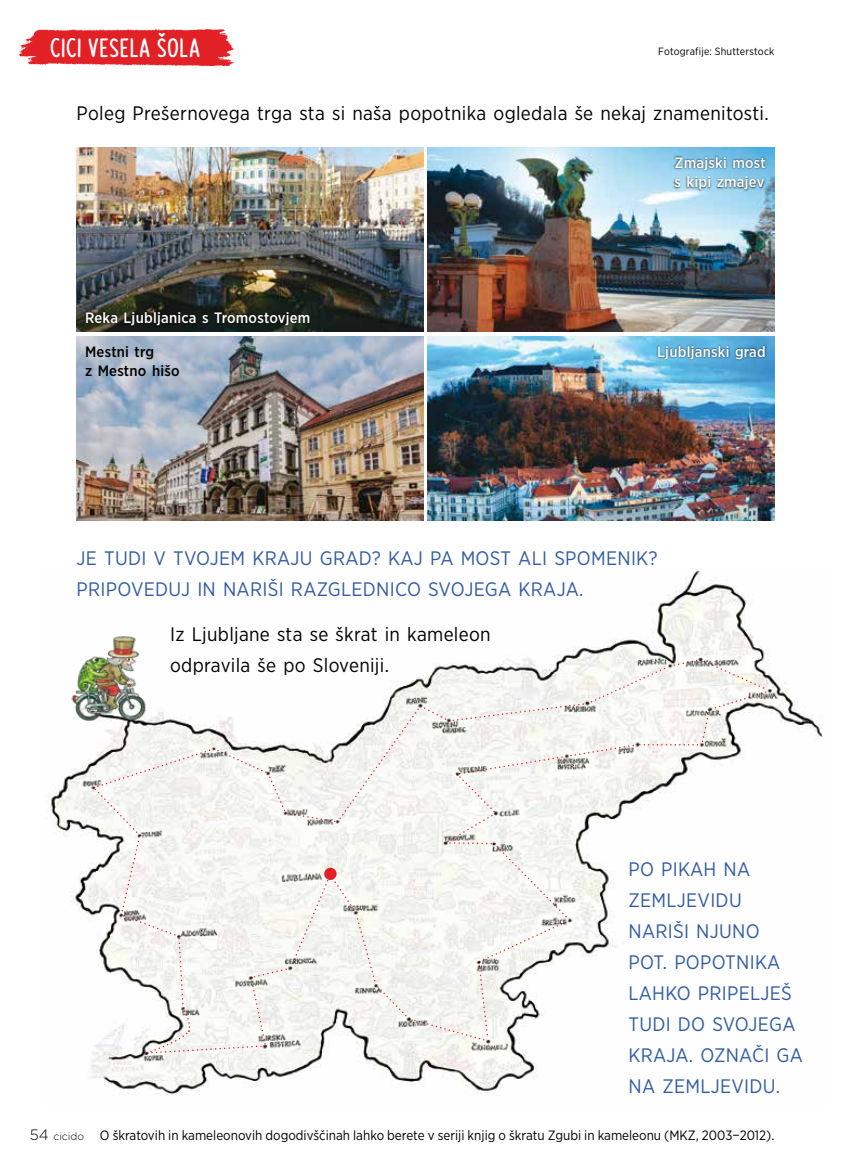
<style>
.page{position:relative;width:851px;height:1170px;background:#fff}
.page>*{position:absolute;margin:0;border:0;box-sizing:border-box;transform-origin:0 0}
.t1{font:27px "NAL Hand";letter-spacing:.03em;color:#fff;scale:1.1 1}
.t2{font:19.5px/31px "Gotham Narrow";letter-spacing:.015em;color:#315ca4}
.t3{font:19.5px/31px "Gotham Narrow";letter-spacing:.015em;color:#000}
.t4{font:500 15px/19.5px "Gotham Narrow";letter-spacing:.015em;color:#fff}
.t5{font:500 15px/19.5px "Gotham Narrow";letter-spacing:.015em;color:#000}
.t6{font:13.5px "Gotham Narrow";color:#000}
.t7{font:10.5px "Gotham Narrow";letter-spacing:.015em;color:#000}
.t8{font:300 10.5px "Gotham";color:#000}
.s1{font-size:15px}
</style>
<div class="page">
<img style="left:427px;top:336px;width:347px;height:184px">
<img style="left:427px;top:147px;width:347px;height:185px">
<img style="left:77px;top:336px;width:346px;height:184px">
<img style="left:77px;top:147px;width:346px;height:185px">
<img style="left:45px;top:569px;width:778px;height:527px">
<svg style="left:93px;top:658px;width:677px;height:396px"></svg>
<div style="left:324px;top:867px;width:12px;height:12px;background:#e22127;border-radius:50%"></div>
<svg style="left:19px;top:29px;width:215px;height:37px;background:#e53d42"></svg>
<div style="left:84px;top:310px;width:227px;height:17px;background:#000;opacity:.75"></div>
<div style="left:672px;top:155px;width:94px;height:36px;background:#000;opacity:.75"></div>
<div style="left:656px;top:344px;width:110px;height:16px;background:#000;opacity:.75"></div>
<img style="left:66px;top:632px;width:85px;height:90px">
<h1 class="t1" style="left:51px;top:33px;width:138px">CICI VESELA ŠOLA</h1>
<p class="t7" style="left:658px;top:45px;width:118px">Fotografije: Shutterstock</p>
<p class="t3" style="left:77px;top:97px;width:693px">Poleg Prešernovega trga sta si naša popotnika ogledala še nekaj znamenitosti.</p>
<p class="t4" style="left:85px;top:308px;width:227px">Reka Ljubljanica s Tromostovjem</p>
<p class="t4" style="left:674px;top:153px;width:93px">Zmajski most s kipi zmajev</p>
<p class="t5" style="left:85px;top:341px;width:96px">Mestni trg<br>z Mestno hišo</p>
<p class="t4" style="left:657px;top:341px;width:110px">Ljubljanski grad</p>
<p class="t2" style="left:77px;top:542px;width:582px">JE TUDI V TVOJEM KRAJU GRAD? KAJ PA MOST ALI SPOMENIK?<br>PRIPOVEDUJ IN NARIŠI RAZGLEDNICO SVOJEGA KRAJA.</p>
<p class="t3" style="left:170px;top:618px;width:322px">Iz Ljubljane sta se škrat in kameleon odpravila še po Sloveniji.</p>
<p class="t8" style="left:30px;top:1129px;width:56px"><span class="s1">54</span> cicido</p>
<p class="t2" style="left:628px;top:852px;width:176px">PO PIKAH NA<br>ZEMLJEVIDU<br>NARIŠI NJUNO<br>POT. POPOTNIKA<br>LAHKO PRIPELJEŠ<br>TUDI DO SVOJEGA<br>KRAJA. OZNAČI GA<br>NA ZEMLJEVIDU.</p>
<p class="t6" style="left:100px;top:1126px;width:675px">O škratovih in kameleonovih dogodivščinah lahko berete v seriji knjig o škratu Zgubi in kameleonu (MKZ, 2003−2012).</p>
</div>
